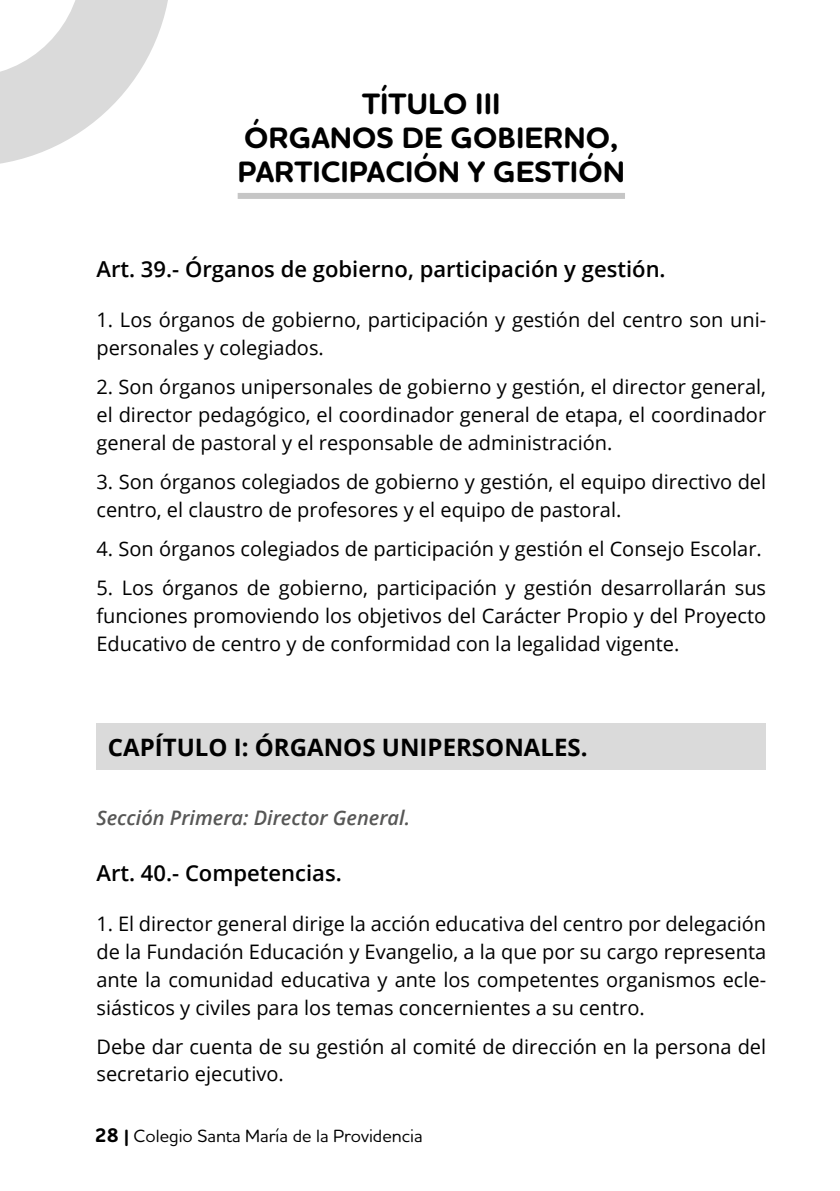
<style>
.page{position:relative;width:840px;height:1191px;background:#fff}
.page>*{position:absolute;margin:0;border:0;box-sizing:border-box;transform-origin:0 0}
.t1{font:700 30px/34px "Houschka Rounded";color:#000;text-align:center}
.t2{font:700 24px "Open Sans";color:#000}
.t3{font:600 22px "Open Sans";color:#000}
.t4{font:20px/27.8px "Open Sans";color:#000}
.t5{font:italic 600 20px "Open Sans";color:#575756}
.t6{font:500 18px "Houschka Rounded";color:#000}
.s1{font-weight:700;font-size:20px}
.s2{font-weight:700}
</style>
<div class="page">
<svg style="left:0;top:0;width:168px;height:164px"></svg>
<div style="left:237px;top:193px;width:387px;height:6px;background:#c6c6c6"></div>
<div style="left:96px;top:722px;width:669px;height:47px;background:#dadada"></div>
<h1 class="t1" style="left:237px;top:87px;width:388px">TÍTULO III<br>ÓRGANOS DE GOBIERNO,<br>PARTICIPACIÓN Y GESTIÓN</h1>
<p class="t3" style="left:96px;top:254px;width:570px">Art. 39.- Órganos de gobierno, participación y gestión.</p>
<p class="t4" style="left:96px;top:306px;width:670px">1. Los órganos de gobierno, participación y gestión del centro son uni&shy;personales y colegiados.</p>
<p class="t4" style="left:96px;top:373px;width:671px;text-align:justify">2. Son órganos unipersonales de gobierno y gestión, el director general, el director pedagógico, el coordinador general de etapa, el coordinador general de pastoral y el responsable de administración.</p>
<p class="t4" style="left:96px;top:467px;width:671px">3. Son órganos colegiados de gobierno y gestión, el equipo directivo del centro, el claustro de profesores y el equipo de pastoral.</p>
<p class="t4" style="left:96px;top:534px;width:666px">4. Son órganos colegiados de participación y gestión el Consejo Escolar.</p>
<p class="t4" style="left:96px;top:573px;width:671px;text-align:justify">5. Los órganos de gobierno, participación y gestión desarrollarán sus funciones promoviendo los objetivos del Carácter Propio y del Proyecto Educativo de centro y de conformidad con la legalidad vigente.</p>
<p class="t2" style="left:108px;top:730px;width:481px">CAPÍTULO I: ÓRGANOS UNIPERSONALES.</p>
<p class="t5" style="left:96px;top:804px;width:315px">Sección Primera: Director General.</p>
<p class="t3" style="left:96px;top:857px;width:247px">Art. 40.- Competencias.</p>
<p class="t4" style="left:96px;top:909px;width:671px;text-align:justify">1. El director general dirige la acción educativa del centro por delegación de la Fundación Educación y Evangelio, a la que por su cargo representa ante la comunidad educativa y ante los competentes organismos ecle&shy;siásticos y civiles para los temas concernientes a su centro.</p>
<p class="t4" style="left:96px;top:1032px;width:671px">Debe dar cuenta de su gestión al comité de dirección en la persona del secretario ejecutivo.</p>
<p class="t6" style="left:95px;top:1124px;width:329px"><span class="s1">28</span> <span class="s2">|</span> Colegio Santa María de la Providencia</p>
</div>
